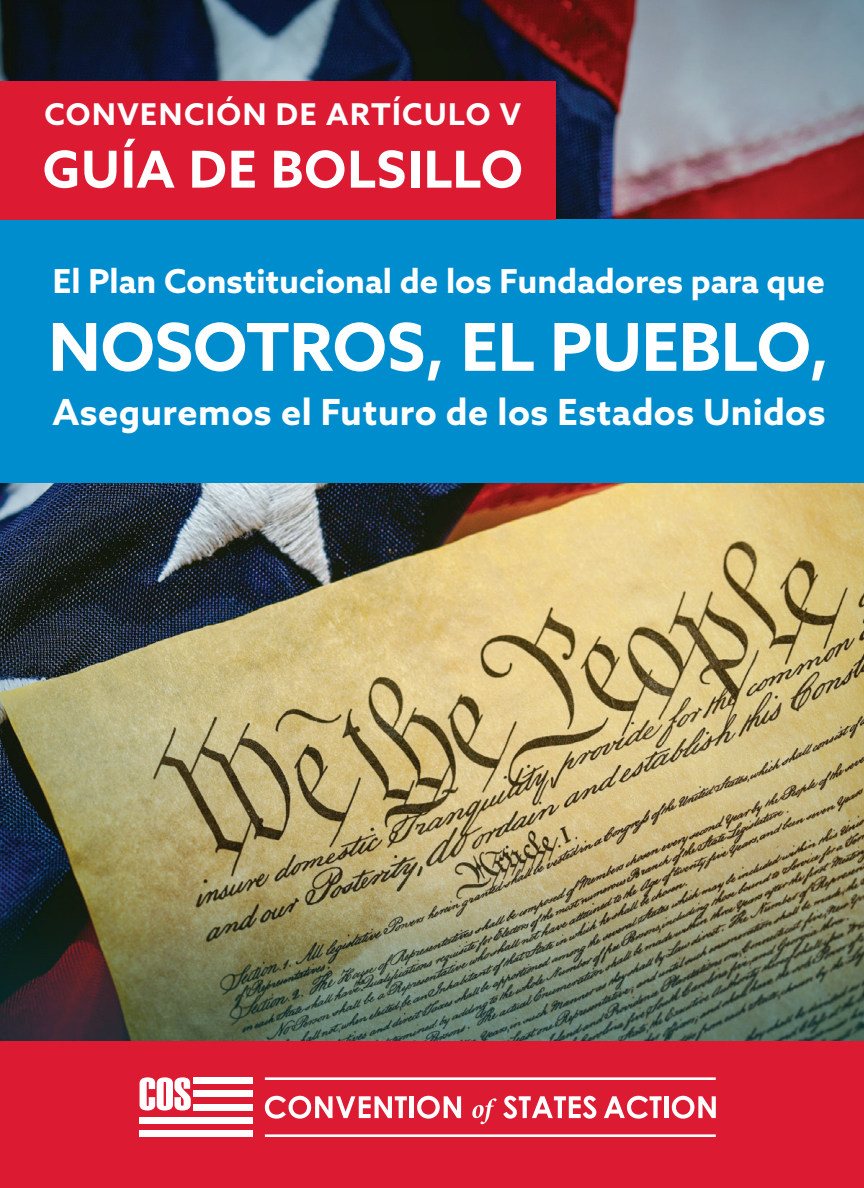
<style>
.page{position:relative;width:864px;height:1188px;background:#fff}
.page>*{position:absolute;margin:0;border:0;box-sizing:border-box;transform-origin:0 0}
.t1{font:700 66px "Azo Sans";color:#fff}
.t2{font:700 51px "Azo Sans";letter-spacing:.02em;color:#fff}
.t3{font:700 36px "Azo Sans";letter-spacing:.01em;color:#fff}
.t4{font:700 33px "Azo Sans";color:#fff}
.t5{font:700 30px "Azo Sans";letter-spacing:.05em;color:#fff}
</style>
<div class="page">
<img style="left:0;top:0;width:864px;height:1041px">
<div style="left:0;top:1041px;width:864px;height:147px;background:#dc1a32"></div>
<div style="left:0;top:219px;width:864px;height:264px;background:#008dce"></div>
<div style="left:0;top:81px;width:556px;height:138px;background:#dc1a32"></div>
<hr style="left:265px;top:1077px;width:451px;height:3px;background:#fff">
<hr style="left:265px;top:1134px;width:451px;height:3px;background:#fff">
<div style="left:193px;top:1077px;width:60px;height:7px;background:#fff"></div>
<div style="left:193px;top:1091px;width:60px;height:6px;background:#fff"></div>
<div style="left:193px;top:1104px;width:60px;height:7px;background:#fff"></div>
<div style="left:140px;top:1117px;width:113px;height:7px;background:#fff"></div>
<div style="left:140px;top:1130px;width:113px;height:7px;background:#fff"></div>
<svg style="left:140px;top:1077px;width:51px;height:34px"></svg>
<svg style="left:265px;top:1096px;width:142px;height:23px"></svg>
<hr style="left:409px;top:1096px;width:4px;height:22px;background:#fff">
<svg style="left:417px;top:1096px;width:44px;height:23px"></svg>
<svg style="left:503px;top:1096px;width:93px;height:23px"></svg>
<svg style="left:472px;top:1098px;width:25px;height:26px"></svg>
<svg style="left:604px;top:1096px;width:58px;height:23px"></svg>
<hr style="left:664px;top:1096px;width:4px;height:22px;background:#fff">
<svg style="left:672px;top:1096px;width:44px;height:23px"></svg>
<p class="t5" style="left:44px;top:94px;width:478px">CONVENCIÓN DE ARTÍCULO V</p>
<p class="t2" style="left:43px;top:136px;width:482px">GUÍA DE BOLSILLO</p>
<p class="t4" style="left:53px;top:259px;width:774px">El Plan Constitucional de los Fundadores para que</p>
<p class="t1" style="left:49px;top:303px;width:782px">NOSOTROS, EL PUEBLO,</p>
<p class="t3" style="left:52px;top:388px;width:775px">Aseguremos el Futuro de los Estados Unidos</p>
</div>
